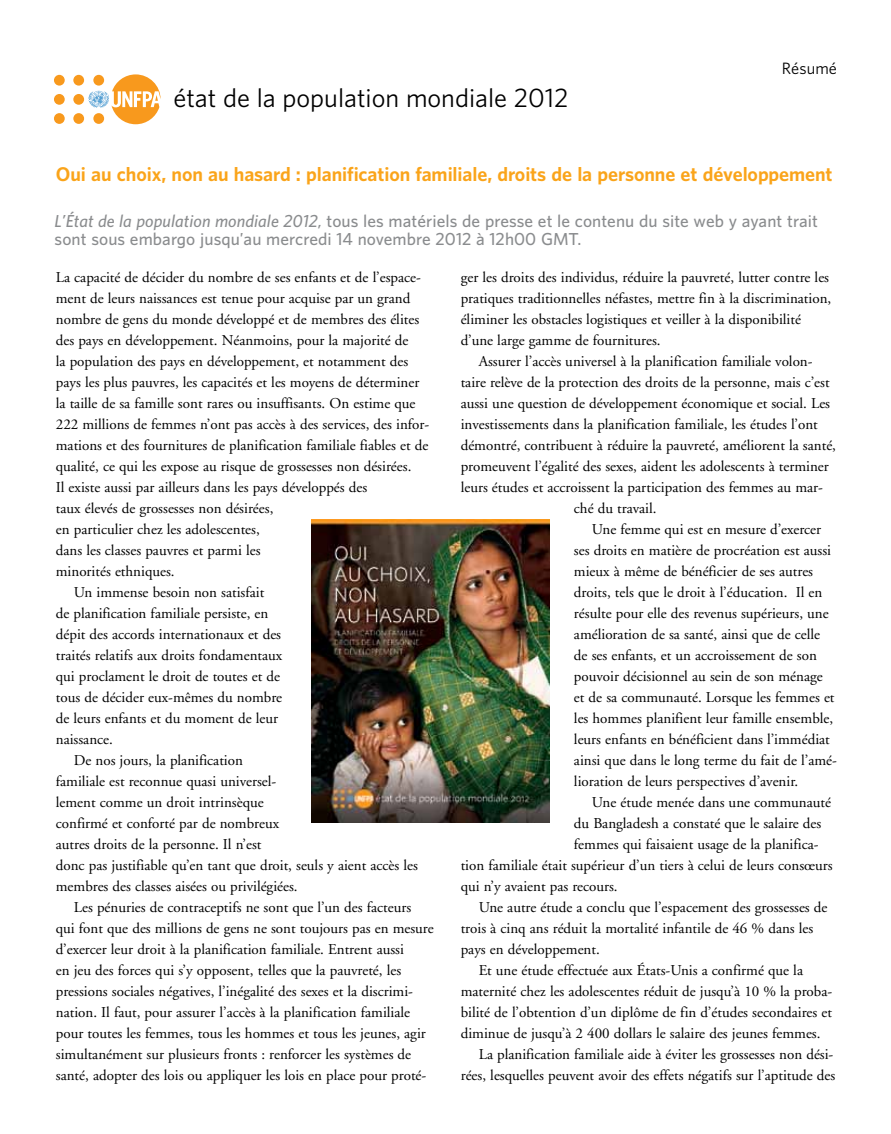
<style>
.page{position:relative;width:891px;height:1134px;background:#fff}
.page>*{position:absolute;margin:0;border:0;box-sizing:border-box;transform-origin:0 0}
.t1{font:30.3px "UNFPA Text";color:#000}
.t2{font:24px "UNFPA Text";color:#000}
.t3{font:700 18px "UNFPA";letter-spacing:-.005em;color:#faa41a}
.t4{font:600 15.75px/18.9px "UNFPA";letter-spacing:.005em;color:#8a8c8e}
.t5{font:15px/21px "Adobe Garamond";color:#000}
.t6{font:15px "UNFPA Text";letter-spacing:.005em;color:#000}
.s1{font-family:"UNFPA Text SC"}
.s2{font-style:italic}
</style>
<div class="page">
<div style="left:73px;top:94px;width:11px;height:11px;background:#f8991d;border-radius:50%"></div>
<div style="left:73px;top:113px;width:11px;height:11px;background:#f8991d;border-radius:50%"></div>
<div style="left:73px;top:75px;width:11px;height:11px;background:#f8991d;border-radius:50%"></div>
<div style="left:54px;top:94px;width:11px;height:11px;background:#f8991d;border-radius:50%"></div>
<div style="left:54px;top:113px;width:11px;height:11px;background:#f8991d;border-radius:50%"></div>
<div style="left:54px;top:75px;width:11px;height:11px;background:#f8991d;border-radius:50%"></div>
<svg style="left:88px;top:74px;width:73px;height:50px"></svg>
<img style="left:312px;top:519px;width:238px;height:304px">
<h1 class="t1" style="left:168px;top:76px;width:416px">state of world population <span class="s1">2012</span></h1>
<h2 class="t2" style="left:173px;top:83px;width:396px">état de la population mondiale 2012</h2>
<p class="t6" style="left:782px;top:59px;width:57px">Résumé</p>
<p class="t3" style="left:56px;top:162px;width:778px">Oui au choix, non au hasard : planification familiale, droits de la personne et développement</p>
<p class="t4" style="left:55px;top:211px;width:765px"><span class="s2">L’État de la population mondiale 2012,</span> tous les matériels de presse et le contenu du site web y ayant trait sont sous embargo jusqu’au mercredi 14 novembre 2012 à 12h00 GMT.</p>
<p class="t5" style="left:56px;top:267px;width:367px">La capacité de décider du nombre de ses enfants et de l’espace-</p>
<p class="t5" style="left:56px;top:288px;width:356px">ment de leurs naissances est tenue pour acquise par un grand</p>
<p class="t5" style="left:56px;top:309px;width:365px">nombre de gens du monde développé et de membres des élites</p>
<p class="t5" style="left:56px;top:330px;width:354px">des pays en développement. Néanmoins, pour la majorité de</p>
<p class="t5" style="left:56px;top:351px;width:354px">la population des pays en développement, et notamment des</p>
<p class="t5" style="left:56px;top:372px;width:365px">pays les plus pauvres, les capacités et les moyens de déterminer</p>
<p class="t5" style="left:56px;top:393px;width:361px">la taille de sa famille sont rares ou insuffisants. On estime que</p>
<p class="t5" style="left:56px;top:414px;width:375px">222 millions de femmes n’ont pas accès à des services, des infor-</p>
<p class="t5" style="left:56px;top:435px;width:374px">mations et des fournitures de planification familiale fiables et de</p>
<p class="t5" style="left:56px;top:456px;width:357px">qualité, ce qui les expose au risque de grossesses non désirées.</p>
<p class="t5" style="left:56px;top:477px;width:313px">Il existe aussi par ailleurs dans les pays développés des</p>
<p class="t5" style="left:56px;top:498px;width:219px">taux élevés de grossesses non désirées,</p>
<p class="t5" style="left:56px;top:519px;width:205px">en particulier chez les adolescentes,</p>
<p class="t5" style="left:56px;top:540px;width:206px">dans les classes pauvres et parmi les</p>
<p class="t5" style="left:56px;top:561px;width:120px">minorités ethniques.</p>
<p class="t5" style="left:74px;top:582px;width:192px">Un immense besoin non satisfait</p>
<p class="t5" style="left:56px;top:603px;width:214px">de planification familiale persiste, en</p>
<p class="t5" style="left:56px;top:624px;width:227px">dépit des accords internationaux et des</p>
<p class="t5" style="left:56px;top:645px;width:228px">traités relatifs aux droits fondamentaux</p>
<p class="t5" style="left:56px;top:666px;width:226px">qui proclament le droit de toutes et de</p>
<p class="t5" style="left:56px;top:687px;width:228px">tous de décider eux-mêmes du nombre</p>
<p class="t5" style="left:56px;top:708px;width:224px">de leurs enfants et du moment de leur</p>
<p class="t5" style="left:56px;top:729px;width:59px">naissance.</p>
<p class="t5" style="left:74px;top:750px;width:171px">De nos jours, la planification</p>
<p class="t5" style="left:56px;top:771px;width:222px">familiale est reconnue quasi universel-</p>
<p class="t5" style="left:56px;top:792px;width:209px">lement comme un droit intrinsèque</p>
<p class="t5" style="left:56px;top:813px;width:225px">confirmé et conforté par de nombreux</p>
<p class="t5" style="left:56px;top:834px;width:207px">autres droits de la personne. Il n’est</p>
<p class="t5" style="left:56px;top:855px;width:364px">donc pas justifiable qu’en tant que droit, seuls y aient accès les</p>
<p class="t5" style="left:56px;top:876px;width:243px">membres des classes aisées ou privilégiées.</p>
<p class="t5" style="left:74px;top:897px;width:339px">Les pénuries de contraceptifs ne sont que l’un des facteurs</p>
<p class="t5" style="left:56px;top:918px;width:379px">qui font que des millions de gens ne sont toujours pas en mesure</p>
<p class="t5" style="left:56px;top:939px;width:350px">d’exercer leur droit à la planification familiale. Entrent aussi</p>
<p class="t5" style="left:56px;top:960px;width:347px">en jeu des forces qui s’y opposent, telles que la pauvreté, les</p>
<p class="t5" style="left:56px;top:981px;width:359px">pressions sociales négatives, l’inégalité des sexes et la discrimi-</p>
<p class="t5" style="left:56px;top:1002px;width:356px">nation. Il faut, pour assurer l’accès à la planification familiale</p>
<p class="t5" style="left:56px;top:1023px;width:372px">pour toutes les femmes, tous les hommes et tous les jeunes, agir</p>
<p class="t5" style="left:56px;top:1044px;width:357px">simultanément sur plusieurs fronts : renforcer les systèmes de</p>
<p class="t5" style="left:56px;top:1065px;width:372px">santé, adopter des lois ou appliquer les lois en place pour proté-</p>
<p class="t5" style="left:461px;top:267px;width:372px">ger les droits des individus, réduire la pauvreté, lutter contre les pratiques traditionnelles néfastes, mettre fin à la discrimination, éliminer les obstacles logistiques et veiller à la disponibilité d’une large gamme de fournitures.</p>
<p class="t5" style="left:479px;top:351px;width:335px">Assurer l’accès universel à la planification familiale volon-</p>
<p class="t5" style="left:461px;top:372px;width:370px">taire relève de la protection des droits de la personne, mais c’est</p>
<p class="t5" style="left:461px;top:393px;width:371px">aussi une question de développement économique et social. Les</p>
<p class="t5" style="left:461px;top:414px;width:359px">investissements dans la planification familiale, les études l’ont</p>
<p class="t5" style="left:461px;top:435px;width:377px">démontré, contribuent à réduire la pauvreté, améliorent la santé,</p>
<p class="t5" style="left:461px;top:456px;width:370px">promeuvent l’égalité des sexes, aident les adolescents à terminer</p>
<p class="t5" style="left:461px;top:477px;width:364px">leurs études et accroissent la participation des femmes au mar-</p>
<p class="t5" style="left:574px;top:498px;width:84px">ché du travail.</p>
<p class="t5" style="left:592px;top:519px;width:231px">Une femme qui est en mesure d’exercer</p>
<p class="t5" style="left:574px;top:540px;width:259px">ses droits en matière de procréation est aussi</p>
<p class="t5" style="left:574px;top:561px;width:241px">mieux à même de bénéficier de ses autres</p>
<p class="t5" style="left:574px;top:582px;width:250px">droits, tels que le droit à l’éducation. Il en</p>
<p class="t5" style="left:574px;top:603px;width:256px">résulte pour elle des revenus supérieurs, une</p>
<p class="t5" style="left:574px;top:624px;width:248px">amélioration de sa santé, ainsi que de celle</p>
<p class="t5" style="left:574px;top:645px;width:245px">de ses enfants, et un accroissement de son</p>
<p class="t5" style="left:574px;top:666px;width:250px">pouvoir décisionnel au sein de son ménage</p>
<p class="t5" style="left:574px;top:687px;width:262px">et de sa communauté. Lorsque les femmes et</p>
<p class="t5" style="left:574px;top:708px;width:261px">les hommes planifient leur famille ensemble,</p>
<p class="t5" style="left:574px;top:729px;width:257px">leurs enfants en bénéficient dans l’immédiat</p>
<p class="t5" style="left:574px;top:750px;width:264px">ainsi que dans le long terme du fait de l’amé-</p>
<p class="t5" style="left:574px;top:771px;width:226px">lioration de leurs perspectives d’avenir.</p>
<p class="t5" style="left:592px;top:792px;width:241px">Une étude menée dans une communauté</p>
<p class="t5" style="left:574px;top:813px;width:249px">du Bangladesh a constaté que le salaire des</p>
<p class="t5" style="left:574px;top:834px;width:246px">femmes qui faisaient usage de la planifica-</p>
<p class="t5" style="left:461px;top:855px;width:373px">tion familiale était supérieur d’un tiers à celui de leurs consœurs</p>
<p class="t5" style="left:461px;top:876px;width:159px">qui n’y avaient pas recours.</p>
<p class="t5" style="left:479px;top:897px;width:350px">Une autre étude a conclu que l’espacement des grossesses de</p>
<p class="t5" style="left:461px;top:918px;width:354px">trois à cinq ans réduit la mortalité infantile de 46 % dans les</p>
<p class="t5" style="left:461px;top:939px;width:141px">pays en développement.</p>
<p class="t5" style="left:479px;top:960px;width:326px">Et une étude effectuée aux États-Unis a confirmé que la</p>
<p class="t5" style="left:461px;top:981px;width:373px">maternité chez les adolescentes réduit de jusqu’à 10 % la proba-</p>
<p class="t5" style="left:461px;top:1002px;width:373px">bilité de l’obtention d’un diplôme de fin d’études secondaires et</p>
<p class="t5" style="left:461px;top:1023px;width:361px">diminue de jusqu’à 2 400 dollars le salaire des jeunes femmes.</p>
<p class="t5" style="left:479px;top:1044px;width:356px">La planification familiale aide à éviter les grossesses non dési-</p>
<p class="t5" style="left:461px;top:1065px;width:376px">rées, lesquelles peuvent avoir des effets négatifs sur l’aptitude des</p>
</div>
